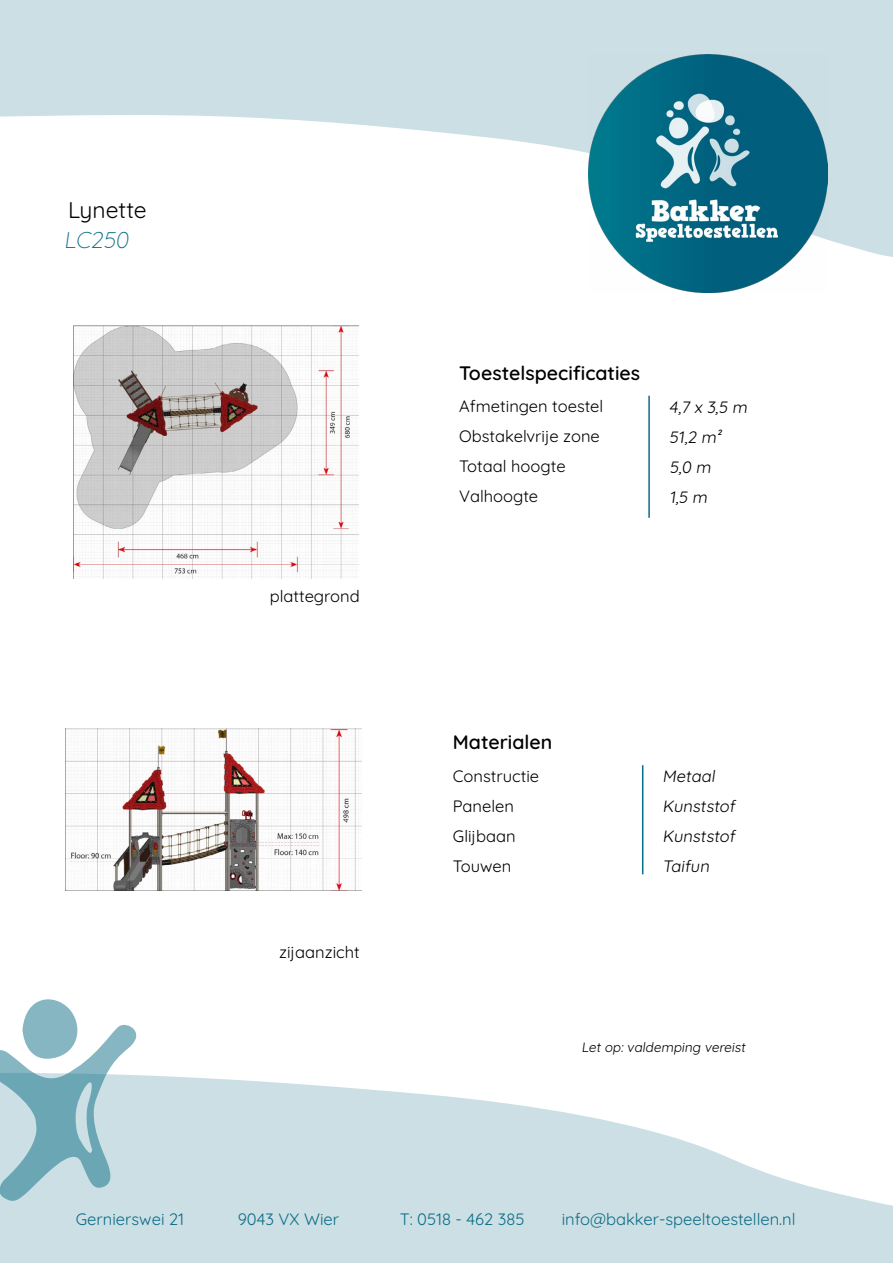
<style>
.page{position:relative;width:893px;height:1263px;background:#fff}
.page>*{position:absolute;margin:0;border:0;box-sizing:border-box;transform-origin:0 0}
.t1{font:22.8px "Quicksand";color:#000}
.t2{font:300 22.8px "Quicksand";color:#0b6d85}
.t3{font:600 19.5px "Quicksand";color:#000}
.t4{font:16.5px/30px "Quicksand";color:#000}
.t5{font:16.5px "Quicksand";color:#0b6d85}
.t6{font:13.5px "Quicksand";color:#000}
</style>
<div class="page">
<svg style="left:0;top:0;width:893px;height:257px;fill:#ccdfe5"></svg>
<img style="left:589px;top:54px;width:238px;height:238px">
<svg style="left:0;top:1075px;width:893px;height:188px;fill:#ccdfe5"></svg>
<svg style="left:0;top:999px;width:136px;height:202px"></svg>
<img style="left:73px;top:325px;width:286px;height:253px">
<img style="left:65px;top:728px;width:296px;height:162px">
<hr style="left:648px;top:396px;width:2px;height:122px;background:#0b6d85">
<hr style="left:642px;top:765px;width:1px;height:109px;background:#0b6d85">
<h1 class="t1" style="left:68px;top:193px;width:80px">Lynette</h1>
<h1 class="t2" style="left:64px;top:222px;width:71px">LC250</h1>
<p class="t4" style="left:270px;top:580px;width:91px">plattegrond</p>
<p class="t4" style="left:279px;top:936px;width:82px">zijaanzicht</p>
<p class="t3" style="left:459px;top:358px;width:182px">Toestelspecificaties</p>
<p class="t4" style="left:459px;top:390px;width:146px">Afmetingen toestel<br>Obstakelvrije zone<br>Totaal hoogte<br>Valhoogte</p>
<p class="t4" style="left:669px;top:390px;width:82px">4,7 x 3,5 m<br>51,2 m²<br>5,0 m<br>1,5 m</p>
<p class="t3" style="left:453px;top:727px;width:101px">Materialen</p>
<p class="t4" style="left:453px;top:759px;width:88px">Constructie<br>Panelen<br>Glijbaan<br>Touwen</p>
<p class="t4" style="left:662px;top:759px;width:77px">Metaal<br>Kunststof<br>Kunststof<br>Taifun</p>
<p class="t6" style="left:581px;top:1037px;width:168px">Let op: valdemping vereist</p>
<p class="t5" style="left:76px;top:1207px;width:110px">Gernierswei 21</p>
<p class="t5" style="left:238px;top:1207px;width:103px">9043 VX Wier</p>
<p class="t5" style="left:400px;top:1207px;width:126px">T: 0518 - 462 385</p>
<p class="t5" style="left:562px;top:1207px;width:235px">info@bakker-speeltoestellen.nl</p>
</div>
